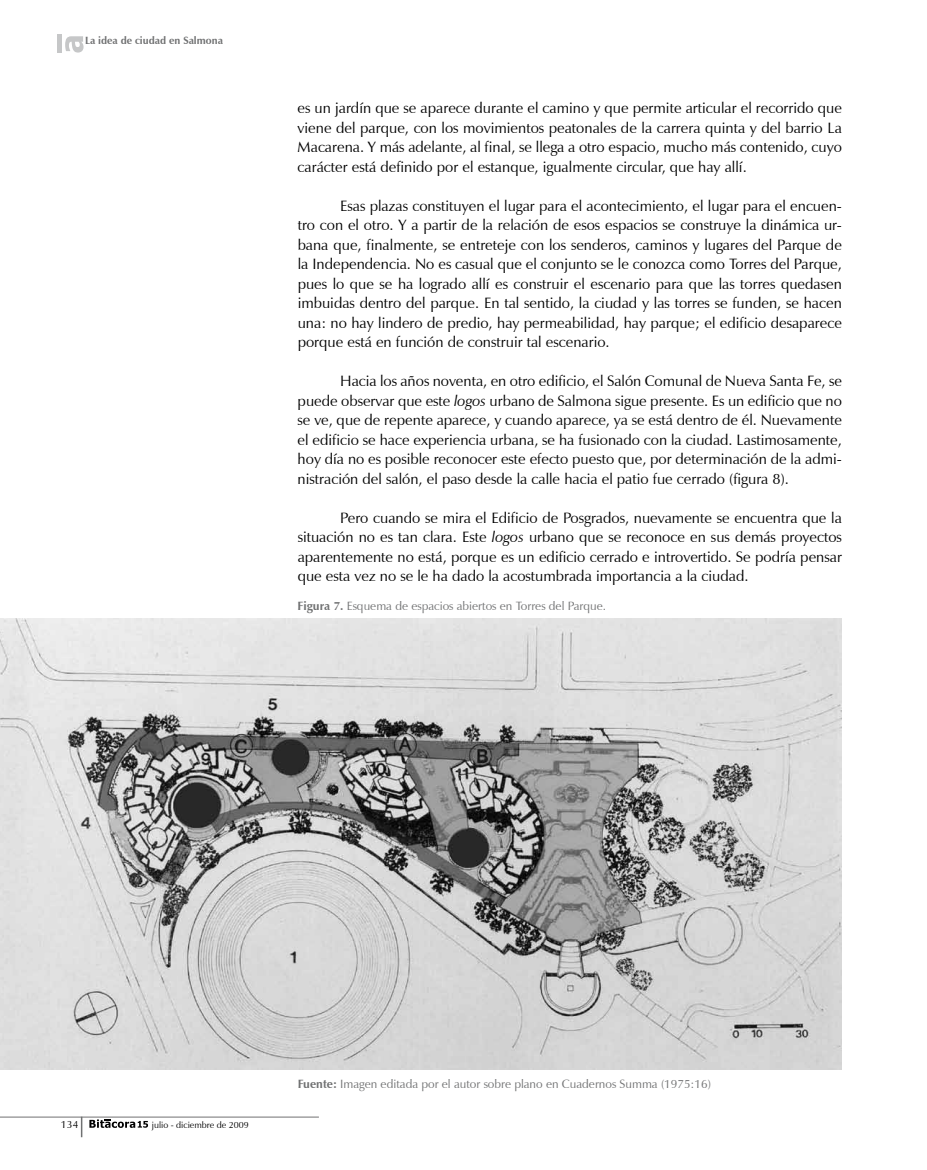
<style>
.page{position:relative;width:927px;height:1170px;background:#fff}
.page>*{position:absolute;margin:0;border:0;box-sizing:border-box;transform-origin:0 0}
.t1{font:15px/19.5px "Zapf Humanist 601 BT";color:#000;text-align:justify}
.t2{font:12px "Zapf Humanist 601 BT";color:#707172}
.t3{font:700 10.5px "Zapf Humanist 601 BT";color:#707172}
.t4{font:10.5px "Zapf Humanist 601 BT";color:#000}
.t5{font:9px "Zapf Humanist 601 BT";color:#000}
.s1{font-style:italic}
.s2{font-weight:700}
</style>
<div class="page">
<hr style="left:0;top:1116px;width:319px;height:1px;background:#707172">
<svg style="left:81px;top:1116px;width:1px;height:21px"></svg>
<hr style="left:58px;top:34px;width:4px;height:19px;background:#c6c7c8">
<svg style="left:65px;top:36px;width:19px;height:17px"></svg>
<svg style="left:89px;top:1119px;width:59px;height:8px"></svg>
<img style="left:0;top:618px;width:842px;height:451px">
<p class="t3" style="left:85px;top:34px;width:140px">La idea de ciudad en Salmona</p>
<p class="t1" style="left:298px;top:98px;width:546px">es un jardín que se aparece durante el camino y que permite articular el recorrido que viene del parque, con los movimientos peatonales de la carrera quinta y del barrio La Macarena. Y más adelante, al final, se llega a otro espacio, mucho más contenido, cuyo carácter está definido por el estanque, igualmente circular, que hay allí.</p>
<p class="t1" style="left:298px;top:196px;width:546px;text-indent:43px">Esas plazas constituyen el lugar para el acontecimiento, el lugar para el encuen&shy;tro con el otro. Y a partir de la relación de esos espacios se construye la dinámica ur&shy;bana que, finalmente, se entreteje con los senderos, caminos y lugares del Parque de la I ndependencia. No es casual que el conjunto se le conozca como Torres del Parque, pues lo que se ha logrado allí es construir el escenario para que las torres quedasen imbuidas dentro del parque. En tal sentido, la ciudad y las torres se funden, se hacen una: no hay lindero de predio, hay permeabilidad, hay parque; el edificio desaparece porque está en función de construir tal escenario.</p>
<p class="t1" style="left:298px;top:371px;width:546px;text-indent:43px">Hacia los años noventa, en otro edificio, el Salón Comunal de Nueva Santa Fe, se puede observar que este <span class="s1">logos</span> urbano de Salmona sigue presente. Es un edificio que no se ve, que de repente aparece, y cuando aparece, ya se está dentro de él. Nuevamente el edificio se hace experiencia urbana, se ha fusionado con la ciudad. Lastimosamente, hoy día no es posible reconocer este efecto puesto que, por determinación de la admi&shy;nistración del salón, el paso desde la calle hacia el patio fue cerrado (figura 8).</p>
<p class="t1" style="left:298px;top:508px;width:546px;text-indent:43px">Pero cuando se mira el Edificio de Posgrados, nuevamente se encuentra que la situación no es tan clara. Este <span class="s1">logos</span> urbano que se reconoce en sus demás proyectos aparentemente no está, porque es un edificio cerrado e introvertido. Se podría pensar que esta vez no se le ha dado la acostumbrada importancia a la ciudad.</p>
<p class="t2" style="left:298px;top:598px;width:310px"><span class="s2">Figura 7.</span> Esquema de espacios abiertos en Torres del Parque.</p>
<p class="t4" style="left:61px;top:1117px;width:19px">134</p>
<p class="t5" style="left:152px;top:1119px;width:98px">julio - diciembre de 2009</p>
<p class="t2" style="left:298px;top:1076px;width:415px"><span class="s2">Fuente:</span> I magen editada por el autor sobre plano en Cuadernos Summa (1975:16)</p>
</div>
